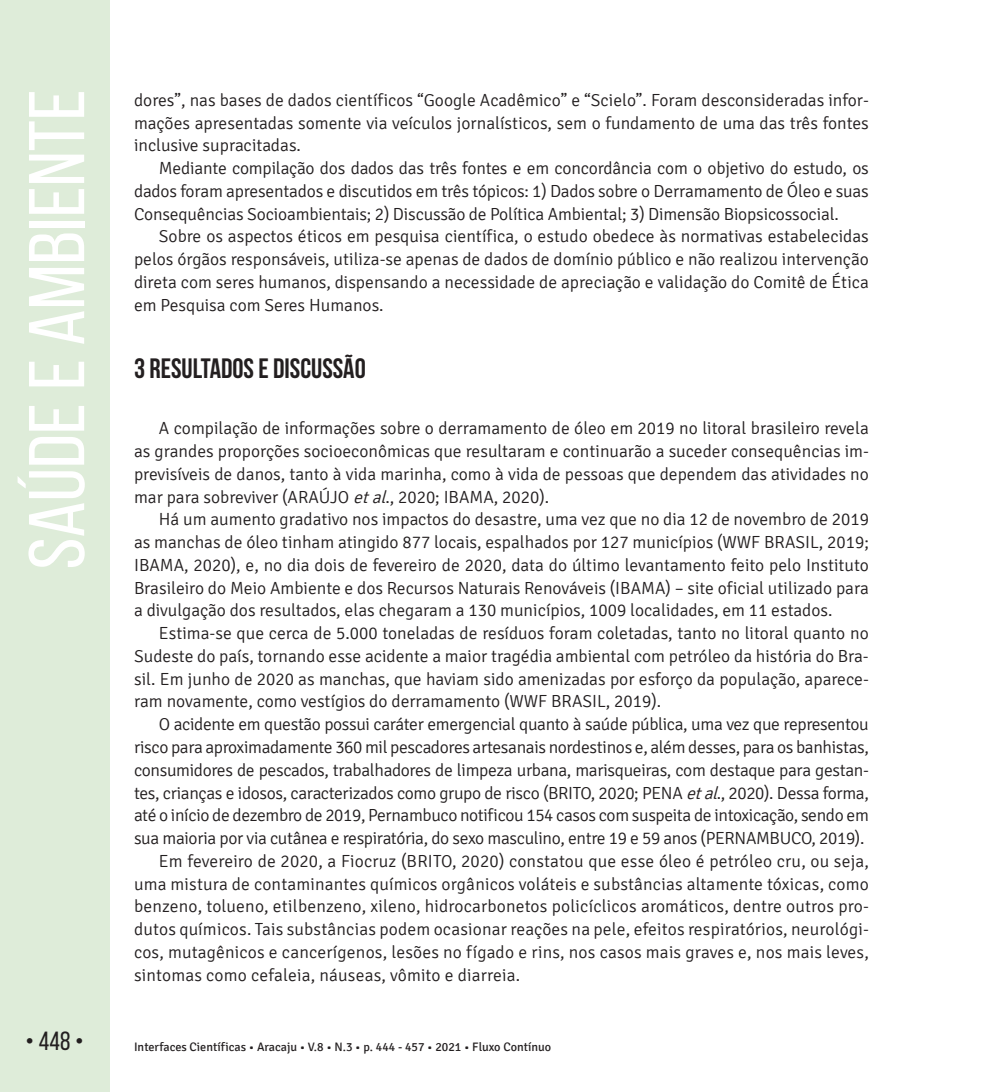
<style>
.page{position:relative;width:993px;height:1092px;background:#fff}
.page>*{position:absolute;margin:0;border:0;box-sizing:border-box;transform-origin:0 0}
.t1{font:78.75px "Bebas Neue";color:#fff;scale:1.09 1}
.t2{font:700 28px "Bebas Neue";color:#231f20}
.t3{font:26.25px "Bebas Neue";color:#231f20}
.t4{font:300 17.5px/22.8px "Signika";letter-spacing:-.005em;color:#231f20;text-align:justify}
.t5{font:12.25px "Signika";color:#231f20}
.s1{font-style:italic}
</style>
<div class="page">
<div style="left:0;top:0;width:109px;height:1091px;background:#deecd9"></div>
<h1 class="t1" style="left:14px;top:569px;width:442px;rotate:-90deg">Saúde e Ambiente</h1>
<p class="t4" style="left:134px;top:89px;width:736px">dores”, nas bases de dados científicos “Google Acadêmico” e “Scielo”. Foram desconsideradas infor&shy;mações apresentadas somente via veículos jornalísticos, sem o fundamento de uma das três fontes inclusive supracitadas.</p>
<p class="t4" style="left:134px;top:157px;width:736px;text-indent:25px">Mediante compilação dos dados das três fontes e em concordância com o objetivo do estudo, os dados foram apresentados e discutidos em três tópicos: 1) Dados sobre o Derramamento de Óleo e suas Consequências Socioambientais; 2) Discussão de Política Ambiental; 3) Dimensão Biopsicossocial.</p>
<p class="t4" style="left:134px;top:225px;width:736px;text-indent:25px">Sobre os aspectos éticos em pesquisa científica, o estudo obedece às normativas estabelecidas pelos órgãos responsáveis, utiliza-se apenas de dados de domínio público e não realizou intervenção direta com seres humanos, dispensando a necessidade de apreciação e validação do Comitê de Ética em Pesquisa com Seres Humanos.</p>
<h2 class="t2" style="left:134px;top:353px;width:233px">3 RESULTADOS E DISCUSSÃO</h2>
<p class="t4" style="left:134px;top:417px;width:736px;text-indent:25px">A compilação de informações sobre o derramamento de óleo em 2019 no litoral brasileiro revela as grandes proporções socioeconômicas que resultaram e continuarão a suceder consequências im&shy;previsíveis de danos, tanto à vida marinha, como à vida de pessoas que dependem das atividades no mar para sobreviver (ARAÚJO <span class="s1">etal</span>., 2020; IBAMA, 2020).</p>
<p class="t4" style="left:134px;top:508px;width:736px;text-indent:25px">Há um aumento gradativo nos impactos do desastre, uma vez que no dia 12 de novembro de 2019 as manchas de óleo tinham atingido 877 locais, espalhados por 127 municípios (WWF BRASIL, 2019; IBAMA, 2020), e, no dia dois de fevereiro de 2020, data do último levantamento feito pelo Instituto Brasileiro do Meio Ambiente e dos Recursos Naturais Renováveis (IBAMA) – site oficial utilizado para a divulgação dos resultados, elas chegaram a 130 municípios, 1009 localidades, em 11 estados.</p>
<p class="t4" style="left:134px;top:622px;width:736px;text-indent:25px">Estima-se que cerca de 5.000 toneladas de resíduos foram coletadas, tanto no litoral quanto no Sudeste do país, tornando esse acidente a maior tragédia ambiental com petróleo da história do Bra&shy;sil. Em junho de 2020 as manchas, que haviam sido amenizadas por esforço da população, aparece&shy;ram novamente, como vestígios do derramamento (WWF BRASIL, 2019).</p>
<p class="t4" style="left:159px;top:713px;width:711px">O acidente em questão possui caráter emergencial quanto à saúde pública, uma vez que representou</p>
<p class="t4" style="left:134px;top:736px;width:736px">risco para aproximadamente 360 mil pescadores artesanais nordestinos e, além desses, para os banhistas,</p>
<p class="t4" style="left:134px;top:758px;width:736px">consumidores de pescados, trabalhadores de limpeza urbana, marisqueiras, com destaque para gestan-</p>
<p class="t4" style="left:134px;top:781px;width:736px">tes, crianças e idosos, caracterizados como grupo de risco (BRITO, 2020; PENA <span class="s1">etal</span>., 2020). Dessa forma,</p>
<p class="t4" style="left:134px;top:804px;width:736px">até o início de dezembro de 2019, Pernambuco notificou 154 casos com suspeita de intoxicação, sendo em</p>
<p class="t4" style="left:134px;top:827px;width:731px">sua maioria por via cutânea e respiratória, do sexo masculino, entre 19 e 59 anos (PERNAMBUCO, 2019).</p>
<p class="t4" style="left:159px;top:849px;width:711px">Em fevereiro de 2020, a Fiocruz (BRITO, 2020) constatou que esse óleo é petróleo cru, ou seja,</p>
<p class="t4" style="left:134px;top:872px;width:736px">uma mistura de contaminantes químicos orgânicos voláteis e substâncias altamente tóxicas, como</p>
<p class="t4" style="left:134px;top:895px;width:736px">benzeno, tolueno, etilbenzeno, xileno, hidrocarbonetos policíclicos aromáticos, dentre outros pro-</p>
<p class="t4" style="left:134px;top:918px;width:736px">dutos químicos. Tais substâncias podem ocasionar reações na pele, efeitos respiratórios, neurológi-</p>
<p class="t4" style="left:134px;top:940px;width:736px">cos, mutagênicos e cancerígenos, lesões no fígado e rins, nos casos mais graves e, nos mais leves,</p>
<p class="t4" style="left:134px;top:963px;width:387px">sintomas como cefaleia, náuseas, vômito e diarreia.</p>
<h3 class="t3" style="left:25px;top:1026px;width:60px">• 448 •</h3>
<p class="t5" style="left:134px;top:1040px;width:418px">Interfaces Científicas • Aracaju • V.8 • N.3 • p. 444 - 457 • 2021 • Fluxo Contínuo</p>
</div>
